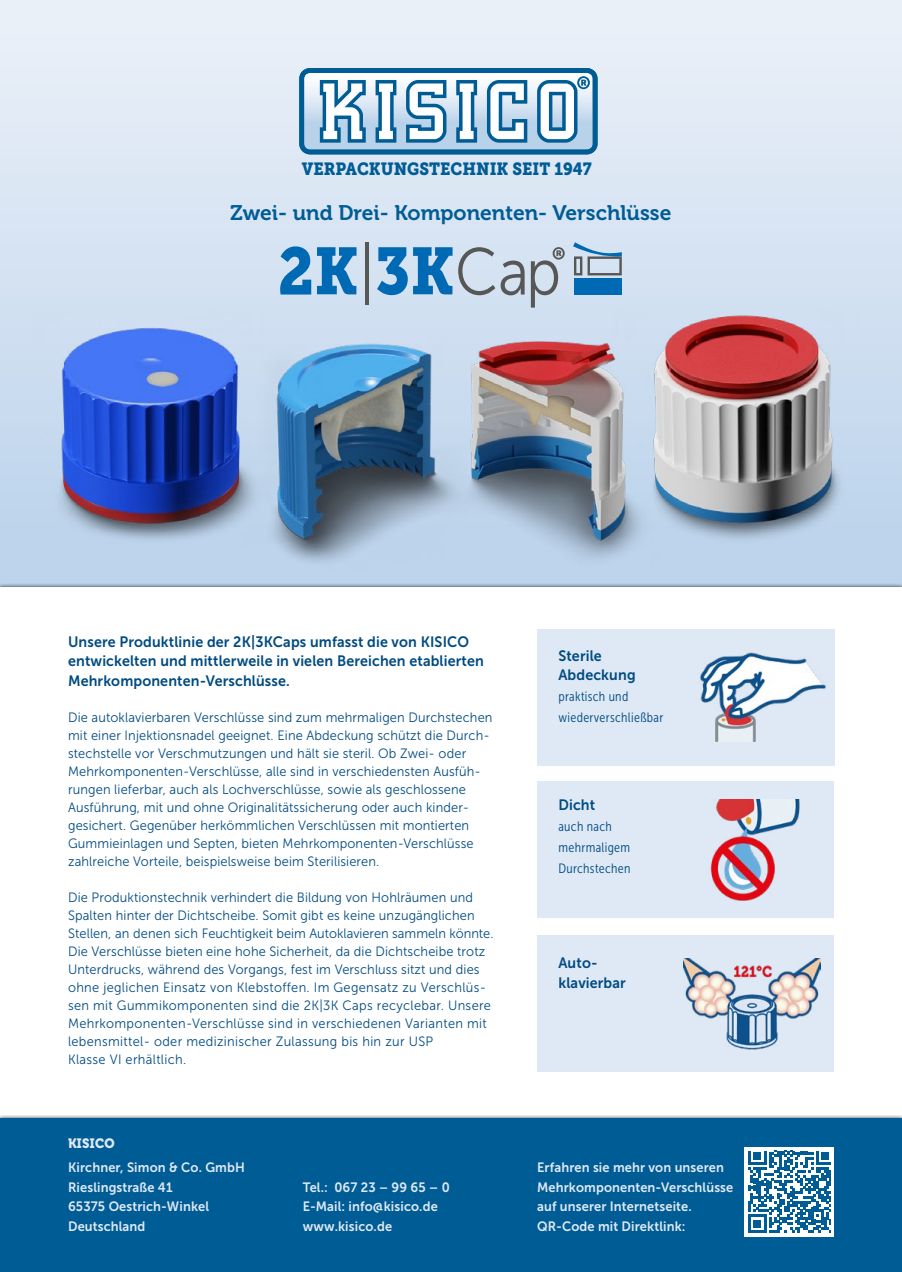
<style>
.page{position:relative;width:902px;height:1272px;background:#fff}
.page>*{position:absolute;margin:0;border:0;box-sizing:border-box;transform-origin:0 0}
.t1{font:21px "Museo 700";color:#005c95}
.t2{font:17.55px "Museo Slab 900";color:#005c95;scale:.9 1}
.t3{font:15px/19.5px "Museo Sans 700";letter-spacing:.01em;color:#004b82;scale:.95 1}
.t4{font:13.5px/18px "Museo Sans 300";letter-spacing:.01em;color:#004b82;scale:.95 1}
.t5{font:13.5px/19.5px "Museo Sans 700";letter-spacing:.01em;color:#dfe9f5;scale:.95 1}
.t6{font:13.5px/21px "Museo Sans Cond 300";letter-spacing:.025em;color:#004b82}
.t7{font:13.5px "Museo 900";letter-spacing:.025em;color:#dfe9f5;scale:.95 1}
</style>
<div class="page">
<div style="left:0;top:0;width:901px;height:589px;background:linear-gradient(to bottom,#ecf1f9,#b8d0ea)"></div>
<div style="left:0;top:587px;width:901px;height:684px;background:#fff"></div>
<svg style="left:299px;top:68px;width:298px;height:86px"></svg>
<img style="left:31px;top:308px;width:832px;height:268px">
<svg style="left:280px;top:246px;width:31px;height:48px"></svg>
<svg style="left:317px;top:247px;width:39px;height:47px;background:#438fc7"></svg>
<hr style="left:365px;top:242px;width:4px;height:63px;background:#575756">
<svg style="left:377px;top:247px;width:75px;height:48px;background:#5499cc"></svg>
<svg style="left:458px;top:247px;width:66px;height:48px;background:#b6c0cc"></svg>
<div style="left:574px;top:278px;width:47px;height:16px;background:#0069b4"></div>
<svg style="left:573px;top:242px;width:48px;height:33px;background:#a7bbce"></svg>
<svg style="left:531px;top:247px;width:33px;height:60px;background:#b2bcc8"></svg>
<div style="left:0;top:1114px;width:901px;height:157px;background:#000;opacity:.75"></div>
<div style="left:0;top:1118px;width:901px;height:153px;background:#005c95"></div>
<div style="left:744px;top:1147px;width:89px;height:89px;background:#fff"></div>
<div style="left:537px;top:629px;width:297px;height:136px;background:#dfe9f5"></div>
<div style="left:537px;top:782px;width:296px;height:136px;background:#dfe9f5"></div>
<div style="left:537px;top:935px;width:296px;height:136px;background:#dfe9f5"></div>
<img style="left:683px;top:958px;width:137px;height:91px">
<img style="left:710px;top:799px;width:90px;height:102px">
<img style="left:700px;top:652px;width:126px;height:89px">
<svg style="left:748px;top:1150px;width:82px;height:82px"></svg>
<p class="t2" style="left:302px;top:158px;width:323px">VERPACKUNGSTECHNIK SEIT 1947</p>
<h1 class="t1" style="left:230px;top:201px;width:442px">Zwei- und Drei- Komponenten- Verschlüsse</h1>
<p class="t3" style="left:68px;top:631px;width:439px">Unsere Produktlinie der 2K|3KCaps umfasst die von KISICO entwickelten und mittlerweile in vielen Bereichen etablierten<br>Mehrkomponenten-Verschlüsse.</p>
<p class="t4" style="left:68px;top:708px;width:448px">Die autoklavierbaren Verschlüsse sind zum mehrmaligen Durchstechen mit einer Injektionsnadel geeignet. Eine Abdeckung schützt die Durch&shy;stechstelle vor Verschmutzungen und hält sie steril. Ob Zwei- oder Mehrkomponenten-Verschlüsse, alle sind in verschiedensten Ausfüh&shy;rungen lieferbar, auch als Lochverschlüsse, sowie als geschlossene Ausführung, mit und ohne Originalitätssicherung oder auch kinder&shy;gesichert. Gegenüber herkömmlichen Verschlüssen mit montierten Gummieinlagen und Septen, bieten Mehrkomponenten-Verschlüsse zahlreiche Vorteile, beispielsweise beim Sterilisieren.</p>
<p class="t4" style="left:68px;top:888px;width:449px">Die Produktionstechnik verhindert die Bildung von Hohlräumen und Spalten hinter der Dichtscheibe. Somit gibt es keine unzugänglichen Stellen, an denen sich Feuchtigkeit beim Autoklavieren sammeln könnte.<br>Die Verschlüsse bieten eine hohe Sicherheit, da die Dichtscheibe trotz Unterdrucks, während des Vorgangs, fest im Verschluss sitzt und dies ohne jeglichen Einsatz von Klebstoffen. Im Gegensatz zu Verschlüs&shy;sen mit Gummikomponenten sind die 2K|3K Caps recyclebar. Unsere Mehrkomponenten-Verschlüsse sind in verschiedenen Varianten mit lebensmittel- oder medizinischer Zulassung bis hin zur USP<br>Klasse VI erhältlich.</p>
<p class="t7" style="left:68px;top:1135px;width:51px">KISICO</p>
<p class="t5" style="left:68px;top:1157px;width:188px">Kirchner, Simon &amp; Co. GmbH<br>Rieslingstraße 41<br>65375 Oestrich-Winkel<br>Deutschland</p>
<p class="t5" style="left:303px;top:1177px;width:156px">Tel.: 067 23 – 99 65 – 0<br>E-Mail: info@kisico.de www.kisico.de</p>
<p class="t3" style="left:558px;top:645px;width:83px">Sterile<br>Abdeckung</p>
<p class="t6" style="left:558px;top:686px;width:106px">praktisch und wiederverschließbar</p>
<p class="t3" style="left:558px;top:795px;width:40px">Dicht</p>
<p class="t6" style="left:558px;top:816px;width:73px">auch nach mehrmaligem<br>Durchstechen</p>
<p class="t3" style="left:558px;top:953px;width:72px">Auto&shy;klavierbar</p>
<p class="t5" style="left:537px;top:1157px;width:208px">Erfahren sie mehr von unseren<br>Mehrkomponenten-Verschlüsse auf unserer Internetseite.<br>QR-Code mit Direktlink:</p>
</div>
